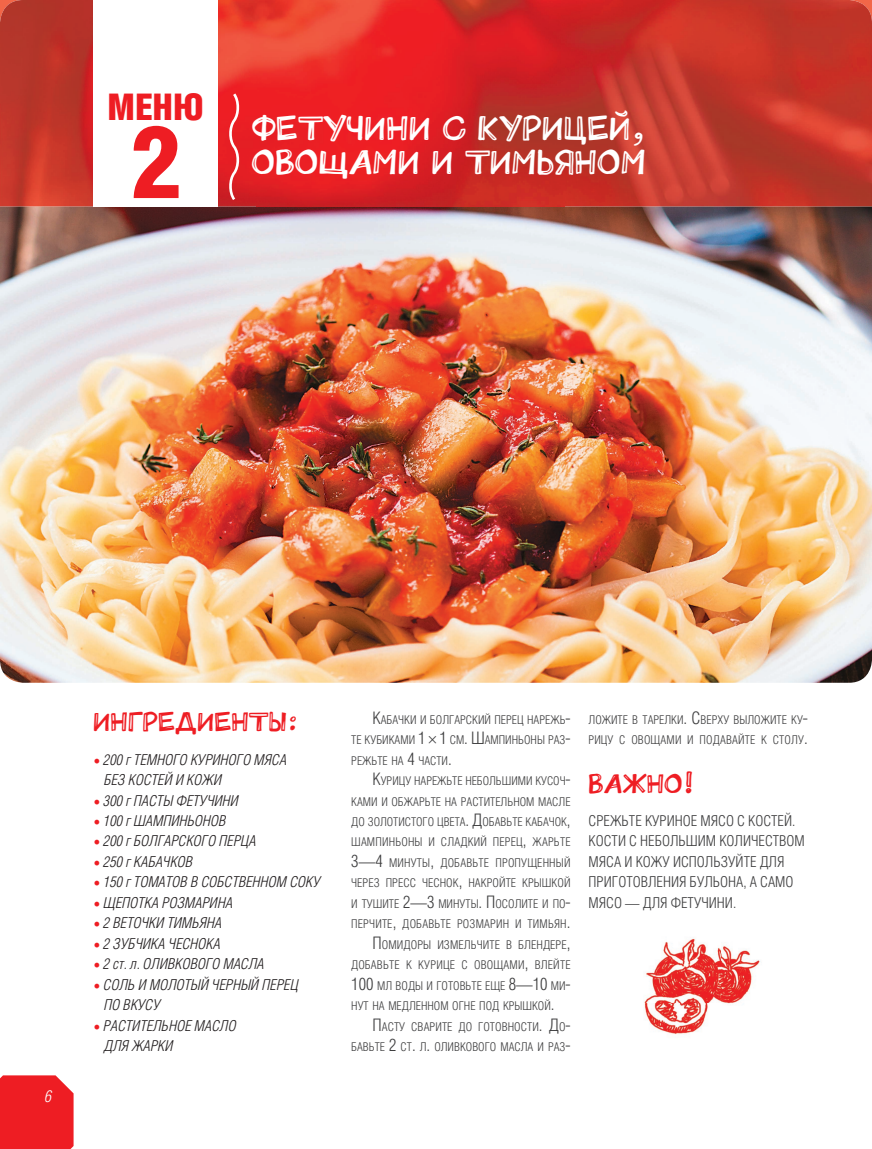
<style>
.page{position:relative;width:872px;height:1149px;background:#fff}
.page>*{position:absolute;margin:0;border:0;box-sizing:border-box;transform-origin:0 0}
.t1{font:900 100.5px "Helios Cond";color:#ee1d23}
.t2{font:900 36.75px "Helios Cond";color:#ee1d23}
.t3{font:34.5px/34.5px "Buratino";letter-spacing:.01em;color:#fff}
.t4{font:27px "Buratino";letter-spacing:.01em;color:#ee1d23}
.t5{font:italic 300 16.5px "Helios Cond";color:#fff}
.t6{font:italic 300 15px/20.4px "Helios Cond";color:#231f20}
.t7{font:300 15px/20.4px "Helios Cond";color:#3e3e3f}
.t8{font:300 12.15px/20.4px "Helios Cond";color:#3e3e3f;text-align:justify}
.s1{font-family:"Minion Pro";font-weight:400;font-style:normal;font-size:18px;color:#ee1d23}
.s2{font-size:17.25px}
</style>
<div class="page">
<div style="left:0;top:1075px;width:74px;height:73px;background:#ee1d23"></div>
<img style="left:0;top:23px;width:872px;height:659px">
<svg style="left:0;top:0;width:872px;height:23px;background:#cf3229"></svg>
<svg style="left:225px;top:90px;width:18px;height:113px;background:#e73e43"></svg>
<img style="left:644px;top:938px;width:117px;height:96px">
<div style="left:93px;top:0;width:125px;height:206px;background:#fff"></div>
<h2 class="t2" style="left:108px;top:86px;width:98px">МЕНЮ</h2>
<h1 class="t1" style="left:130px;top:105px;width:52px">2</h1>
<h3 class="t3" style="left:252px;top:109px;width:396px">ФЕТУЧИНИ С КУРИЦЕЙ,<br>ОВОЩАМИ И ТИМЬЯНОМ</h3>
<h3 class="t5" style="left:45px;top:1086px;width:9px">6</h3>
<h3 class="t4" style="left:94px;top:700px;width:205px">ИНГРЕДИЕНТЫ:</h3>
<p class="t6" style="left:104px;top:748px;width:184px;text-indent:-11px"><span class="s1">•</span> 200 г ТЕМНОГО КУРИНОГО МЯСА<br>БЕЗ КОСТЕЙ И КОЖИ</p>
<p class="t6" style="left:93px;top:789px;width:147px"><span class="s1">•</span> 300 г ПАСТЫ ФЕТУЧИНИ</p>
<p class="t6" style="left:93px;top:810px;width:134px"><span class="s1">•</span> 100 г ШАМПИНЬОНОВ</p>
<p class="t6" style="left:93px;top:830px;width:164px"><span class="s1">•</span> 200 г БОЛГАРСКОГО ПЕРЦА</p>
<p class="t6" style="left:93px;top:851px;width:101px"><span class="s1">•</span> 250 г КАБАЧКОВ</p>
<p class="t6" style="left:93px;top:871px;width:228px"><span class="s1">•</span> 150 г ТОМАТОВ В СОБСТВЕННОМ СОКУ</p>
<p class="t6" style="left:93px;top:892px;width:141px"><span class="s1">•</span> ЩЕПОТКА РОЗМАРИНА</p>
<p class="t6" style="left:93px;top:912px;width:130px"><span class="s1">•</span> 2 ВЕТОЧКИ ТИМЬЯНА</p>
<p class="t6" style="left:93px;top:932px;width:129px"><span class="s1">•</span> 2 ЗУБЧИКА ЧЕСНОКА</p>
<p class="t6" style="left:93px;top:953px;width:172px"><span class="s1">•</span> 2 ст. л. ОЛИВКОВОГО МАСЛА</p>
<p class="t6" style="left:104px;top:973px;width:196px;text-indent:-11px"><span class="s1">•</span> СОЛЬ И МОЛОТЫЙ ЧЕРНЫЙ ПЕРЕЦ<br>ПО ВКУСУ</p>
<p class="t6" style="left:104px;top:1014px;width:134px;text-indent:-11px"><span class="s1">•</span> РАСТИТЕЛЬНОЕ МАСЛО<br>ДЛЯ ЖАРКИ</p>
<p class="t8" style="left:351px;top:709px;width:221px;text-indent:21px"><span class="s2">К</span>АБАЧКИ И БОЛГАРСКИЙ ПЕРЕЦ НАРЕЖЬ<span class="s2">-</span>ТЕ КУБИКАМИ <span class="s2">1 1</span> СМ<span class="s2">. Ш</span>АМПИНЬОНЫ РАЗ<span class="s2">-</span>РЕЖЬТЕ НА <span class="s2">4</span> ЧАСТИ<span class="s2">.</span></p>
<p class="t8" style="left:372px;top:770px;width:200px"><span class="s2">К</span>УРИЦУ НАРЕЖЬТЕ НЕБОЛЬШИМИ КУСОЧ<span class="s2">-</span></p>
<p class="t8" style="left:351px;top:790px;width:221px">КАМИ И ОБЖАРЬТЕ НА РАСТИТЕЛЬНОМ МАСЛЕ</p>
<p class="t8" style="left:351px;top:811px;width:221px">ДО ЗОЛОТИСТОГО ЦВЕТА<span class="s2">. Д</span>ОБАВЬТЕ КАБАЧОК<span class="s2">,</span></p>
<p class="t8" style="left:351px;top:831px;width:221px">ШАМПИНЬОНЫ И СЛАДКИЙ ПЕРЕЦ<span class="s2">,</span> ЖАРЬТЕ</p>
<p class="t8" style="left:351px;top:852px;width:221px"><span class="s2">3—4</span> МИНУТЫ<span class="s2">,</span> ДОБАВЬТЕ ПРОПУЩЕННЫЙ</p>
<p class="t8" style="left:351px;top:872px;width:221px">ЧЕРЕЗ ПРЕСС ЧЕСНОК<span class="s2">,</span> НАКРОЙТЕ КРЫШКОЙ</p>
<p class="t8" style="left:351px;top:893px;width:221px">И ТУШИТЕ <span class="s2">2—3</span> МИНУТЫ<span class="s2">. П</span>ОСОЛИТЕ И ПО<span class="s2">-</span></p>
<p class="t8" style="left:351px;top:913px;width:221px">ПЕРЧИТЕ<span class="s2">,</span> ДОБАВЬТЕ РОЗМАРИН И ТИМЬЯН<span class="s2">.</span></p>
<p class="t8" style="left:372px;top:933px;width:200px"><span class="s2">П</span>ОМИДОРЫ ИЗМЕЛЬЧИТЕ В БЛЕНДЕРЕ<span class="s2">,</span></p>
<p class="t8" style="left:351px;top:954px;width:221px">ДОБАВЬТЕ К КУРИЦЕ С ОВОЩАМИ<span class="s2">,</span> ВЛЕЙТЕ</p>
<p class="t8" style="left:351px;top:974px;width:221px"><span class="s2">100</span> МЛ ВОДЫ И ГОТОВЬТЕ ЕЩЕ <span class="s2">8—10</span> МИ<span class="s2">-</span></p>
<p class="t8" style="left:351px;top:995px;width:205px">НУТ НА МЕДЛЕННОМ ОГНЕ ПОД КРЫШКОЙ<span class="s2">.</span></p>
<p class="t8" style="left:372px;top:1015px;width:200px"><span class="s2">П</span>АСТУ СВАРИТЕ ДО ГОТОВНОСТИ<span class="s2">. Д</span>О<span class="s2">-</span></p>
<p class="t8" style="left:351px;top:1036px;width:221px">БАВЬТЕ <span class="s2">2</span> СТ<span class="s2">.</span> Л<span class="s2">.</span> ОЛИВКОВОГО МАСЛА И РАЗ<span class="s2">-</span></p>
<p class="t8" style="left:588px;top:709px;width:221px">ЛОЖИТЕ В ТАРЕЛКИ<span class="s2">. С</span>ВЕРХУ ВЫЛОЖИТЕ КУ<span class="s2">-<br></span>РИЦУ С ОВОЩАМИ И ПОДАВАЙТЕ К СТОЛУ<span class="s2">.</span></p>
<h3 class="t4" style="left:589px;top:761px;width:106px">ВАЖНО!</h3>
<p class="t7" style="left:588px;top:810px;width:218px">СРЕЖЬТЕ КУРИНОЕ МЯСО С КОСТЕЙ.<br>КОСТИ С НЕБОЛЬШИМ КОЛИЧЕСТВОМ<br>МЯСА И КОЖУ ИСПОЛЬЗУЙТЕ ДЛЯ<br>ПРИГОТОВЛЕНИЯ БУЛЬОНА, А САМО<br>МЯСО — ДЛЯ ФЕТУЧИНИ.</p>
</div>
